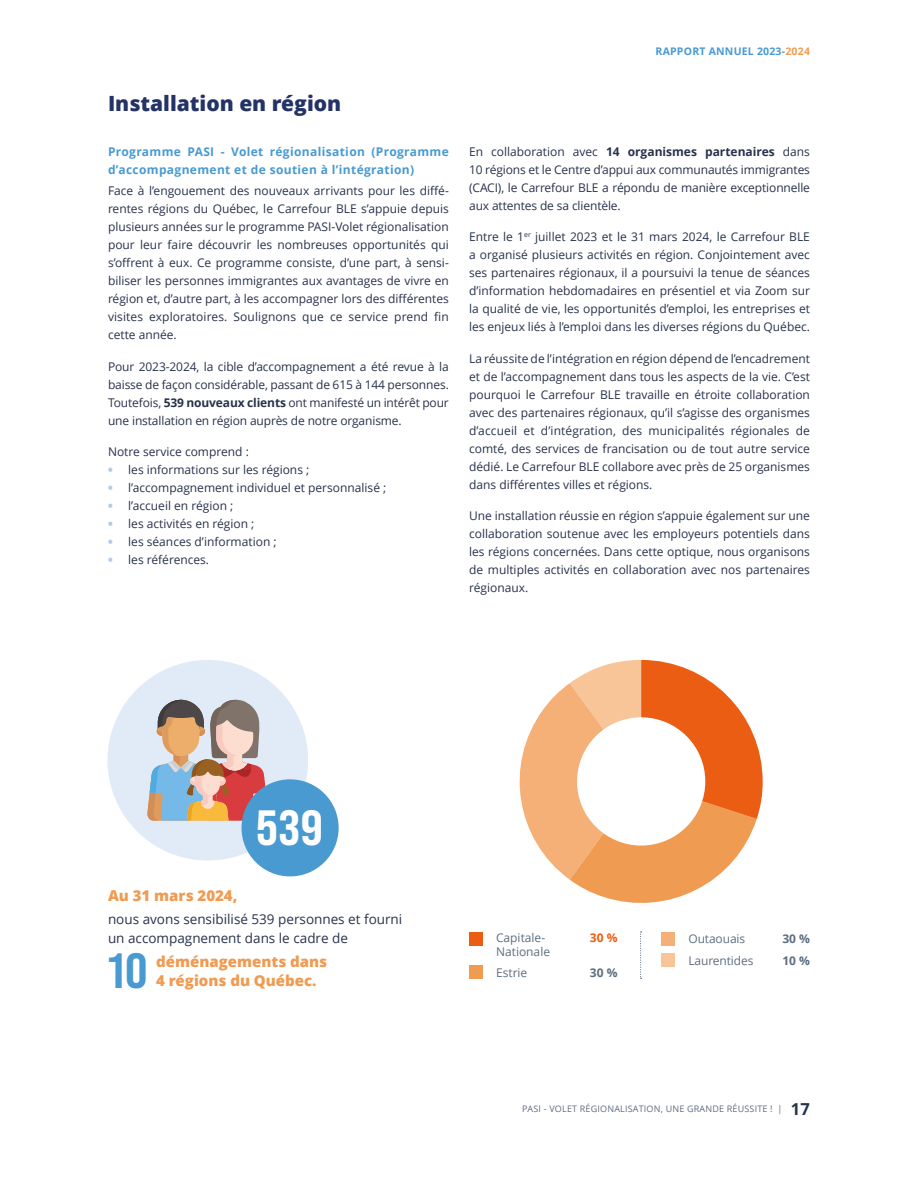
<style>
.page{position:relative;width:918px;height:1188px;background:#fff}
.page>*{position:absolute;margin:0;border:0;box-sizing:border-box;transform-origin:0 0}
.t1{font:49.5px "Bebas Neue Pro Sm E Eb";color:#fff}
.t2{font:49.5px "Bebas Neue Pro Sm E Eb";color:#489ad1}
.t3{font:800 21px "Open Sans";color:#243367}
.t4{font:800 15px/19.5px "Open Sans";color:#f09b52}
.t5{font:13.5px/19.5px "Open Sans";color:#27324b}
.t6{font:12px/18px "Open Sans";color:#27324b;text-align:justify}
.t7{font:700 12px/18px "Open Sans";letter-spacing:.03em;color:#489ad1}
.t8{font:12px "Open Sans";color:#5d6e80}
.t9{font:700 12px "Open Sans";color:#5d6e80}
.t10{font:700 12px "Open Sans";color:#eb5d12}
.t11{font:700 10.5px "Open Sans";letter-spacing:.02em;color:#489ad1}
.t12{font:9px "Open Sans";letter-spacing:.02em;color:#5d6e80}
.s1{font-weight:700}
.s2{font-weight:800;color:#b0cbe9}
.s3{color:#f09b52}
.s4{font-weight:700;font-size:16.5px;color:#27324b}
</style>
<div class="page">
<svg style="left:519px;top:660px;width:244px;height:243px"></svg>
<div style="left:469px;top:965px;width:14px;height:14px;background:#f09b52"></div>
<div style="left:662px;top:932px;width:13px;height:13px;background:#f4b076"></div>
<div style="left:469px;top:932px;width:14px;height:13px;background:#eb5d12"></div>
<div style="left:662px;top:954px;width:13px;height:13px;background:#f8c598"></div>
<svg style="left:640px;top:931px;width:2px;height:48px"></svg>
<div style="left:108px;top:660px;width:200px;height:201px;background:#e1eaf7;border-radius:50%"></div>
<svg style="left:147px;top:699px;width:121px;height:122px"></svg>
<div style="left:242px;top:779px;width:97px;height:97px;background:#489ad1;border-radius:50%"></div>
<div style="left:577px;top:717px;width:128px;height:129px;background:#fff;border-radius:50%"></div>
<h2 class="t3" style="left:108px;top:87px;width:235px">Installation en région</h2>
<p class="t7" style="left:108px;top:142px;width:342px">Programme PASI - Volet régionalisation (Programme d’accompagnement et de soutien à l’intégration)</p>
<p class="t6" style="left:108px;top:181px;width:342px">Face à l’engouement des nouveaux arrivants pour les diffé&shy;rentes régions du Québec, le Carrefour BLE s’appuie depuis plusieurs années sur le programme PASI-Volet régionalisation pour leur faire découvrir les nombreuses opportunités qui s’offrent à eux. Ce programme consiste, d’une part, à sensi&shy;biliser les personnes immigrantes aux avantages de vivre en région et, d’autre part, à les accompagner lors des différentes visites exploratoires. Soulignons que ce service prend fin cette année.</p>
<p class="t6" style="left:108px;top:357px;width:342px">Pour 2023-2024, la cible d’accompagnement a été revue à la baisse de façon considérable, passant de 615 à 144 personnes.<br>Toutefois, <span class="s1">539 nouveaux clients</span> ont manifesté un intérêt pour une installation en région auprès de notre organisme.</p>
<p class="t6" style="left:108px;top:442px;width:142px">Notre service comprend :</p>
<p class="t6" style="left:108px;top:460px;width:203px"><span class="s2">•</span> les informations sur les régions ;</p>
<p class="t6" style="left:108px;top:478px;width:280px"><span class="s2">•</span> l’accompagnement individuel et personnalisé ;</p>
<p class="t6" style="left:108px;top:496px;width:127px"><span class="s2">•</span> l’accueil en région ;</p>
<p class="t6" style="left:108px;top:514px;width:148px"><span class="s2">•</span> les activités en région ;</p>
<p class="t6" style="left:108px;top:532px;width:170px"><span class="s2">•</span> les séances d’information ;</p>
<p class="t6" style="left:108px;top:550px;width:103px"><span class="s2">•</span> les références.</p>
<p class="t11" style="left:656px;top:43px;width:156px">RAPPORT ANNUEL 2023-<span class="s3">2024</span></p>
<p class="t6" style="left:469px;top:142px;width:342px">En collaboration avec <span class="s1">14 organismes partenaires</span> dans 10 régions et le Centre d’appui aux communautés immigrantes (CACI), le Carrefour BLE a répondu de manière exceptionnelle aux attentes de sa clientèle.</p>
<p class="t6" style="left:469px;top:227px;width:342px">Entre le 1<sup>er</sup> juillet 2023 et le 31 mars 2024, le Carrefour BLE a organisé plusieurs activités en région. Conjointement avec ses partenaires régionaux, il a poursuivi la tenue de séances d’information hebdomadaires en présentiel et via Zoom sur la qualité de vie, les opportunités d’emploi, les entreprises et les enjeux liés à l’emploi dans les diverses régions du Québec.</p>
<p class="t6" style="left:469px;top:349px;width:342px">La réussite de l’intégration en région dépend de l’encadrement et de l’accompagnement dans tous les aspects de la vie. C’est pourquoi le Carrefour BLE travaille en étroite collaboration avec des partenaires régionaux, qu’il s’agisse des organismes d’accueil et d’intégration, des municipalités régionales de comté, des services de francisation ou de tout autre service dédié. Le Carrefour BLE collabore avec près de 25 organismes dans différentes villes et régions.</p>
<p class="t6" style="left:469px;top:506px;width:342px">Une installation réussie en région s’appuie également sur une collaboration soutenue avec les employeurs potentiels dans les régions concernées. Dans cette optique, nous organisons de multiples activités en collaboration avec nos partenaires régionaux.</p>
<h1 class="t1" style="left:256px;top:798px;width:68px">539</h1>
<p class="t4" style="left:108px;top:885px;width:131px">Au 31 mars 2024,</p>
<p class="t5" style="left:108px;top:909px;width:296px">nous avons sensibilisé 539 personnes et fourni un accompagnement dans le cadre de</p>
<h1 class="t2" style="left:108px;top:941px;width:41px">10</h1>
<p class="t4" style="left:156px;top:951px;width:173px">déménagements dans<br>4 régions du Québec.</p>
<p class="t8" style="left:496px;top:930px;width:51px">Capitale-</p>
<p class="t10" style="left:590px;top:929px;width:29px">30 %</p>
<p class="t8" style="left:689px;top:931px;width:58px">Outaouais</p>
<p class="t9" style="left:782px;top:930px;width:29px">30 %</p>
<p class="t8" style="left:496px;top:943px;width:56px">Nationale</p>
<p class="t8" style="left:688px;top:952px;width:66px">Laurentides</p>
<p class="t9" style="left:782px;top:952px;width:29px">10 %</p>
<p class="t8" style="left:496px;top:964px;width:33px">Estrie</p>
<p class="t9" style="left:590px;top:964px;width:29px">30 %</p>
<p class="t12" style="left:522px;top:1103px;width:289px">PASI - VOLET RÉGIONALISATION, UNE GRANDE RÉUSSITE ! | <span class="s4">17</span></p>
</div>
